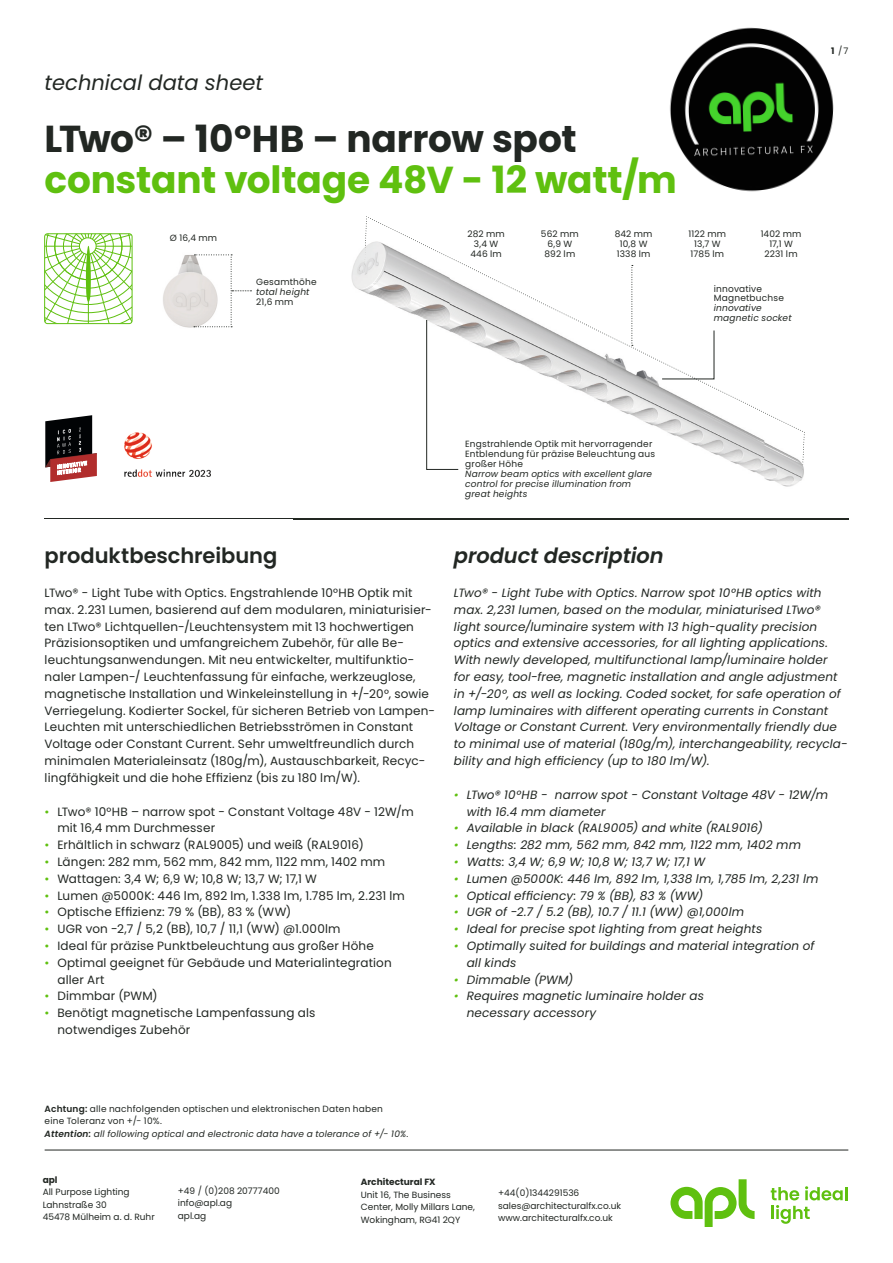
<style>
.page{position:relative;width:893px;height:1263px;background:#fff}
.page>*{position:absolute;margin:0;border:0;box-sizing:border-box;transform-origin:0 0}
.t1{font:700 37.5px "Poppins";letter-spacing:-.005em;color:#5fc00f}
.t2{font:700 37.5px "Poppins";letter-spacing:-.01em;color:#222723}
.t3{font:600 21px "Poppins";letter-spacing:-.005em;color:#222723}
.t4{font:italic 600 21px "Poppins";letter-spacing:-.005em;color:#222723}
.t5{font:italic 21px "Poppins";color:#222723}
.t6{font:12px/16.8px "Poppins";letter-spacing:.015em;color:#222723}
.t7{font:italic 12px/16.8px "Poppins";letter-spacing:.01em;color:#222723}
.t8{font:9px/9.9px "Poppins";letter-spacing:.02em;color:#222723;text-align:center}
.t9{font:9px/12.6px "Poppins";color:#222723}
.t10{font:italic 9px/9.9px "Poppins";letter-spacing:.02em;color:#222723}
.t11{font:9px/12.6px "Poppins";color:#222723}
.t12{font:700 9px "Poppins";color:#222723}
.t13{font:700 9px "Poppins";color:#222723}
.s1{font-weight:700}
.s2{color:#5fc00f}
.s3{font-weight:600}
.s4{font-weight:600;font-style:italic}
.s5{font-style:italic}
</style>
<div class="page">
<svg style="left:771px;top:1186px;width:76px;height:38px"></svg>
<svg style="left:670px;top:1179px;width:85px;height:48px"></svg>
<hr style="left:45px;top:1150px;width:803px;height:1px;background:#222723">
<hr style="left:45px;top:518px;width:803px;height:1px;background:#222723">
<svg style="left:45px;top:415px;width:52px;height:67px"></svg>
<img style="left:124px;top:432px;width:87px;height:45px">
<img style="left:351px;top:234px;width:309px;height:142px">
<img style="left:764px;top:412px;width:85px;height:108px">
<img style="left:293px;top:376px;width:314px;height:144px">
<img style="left:607px;top:376px;width:157px;height:100px">
<img style="left:293px;top:518px;width:555px;height:1px">
<img style="left:368px;top:218px;width:35px;height:17px">
<img style="left:476px;top:271px;width:35px;height:17px">
<img style="left:586px;top:325px;width:33px;height:16px">
<img style="left:694px;top:378px;width:33px;height:17px">
<svg style="left:364px;top:218px;width:3px;height:47px"></svg>
<img style="left:802px;top:432px;width:3px;height:38px">
<img style="left:163px;top:255px;width:70px;height:73px">
<svg style="left:194px;top:254px;width:57px;height:73px"></svg>
<svg style="left:426px;top:319px;width:33px;height:151px"></svg>
<svg style="left:631px;top:265px;width:2px;height:81px"></svg>
<svg style="left:661px;top:330px;width:54px;height:50px"></svg>
<div style="left:44px;top:233px;width:88px;height:91px;border:1px solid #5fc00f;border-radius:3px"></div>
<svg style="left:45px;top:234px;width:87px;height:90px"></svg>
<img style="left:669px;top:27px;width:165px;height:165px">
<h2 class="t5" style="left:45px;top:70px;width:220px">technical data sheet</h2>
<h1 class="t2" style="left:45px;top:117px;width:533px">LTwo® – 10°HB – narrow spot</h1>
<h1 class="t1" style="left:45px;top:158px;width:634px">constant voltage 48V - 12 watt/m</h1>
<p class="t8" style="left:170px;top:233px;width:49px">Ø 16,4 mm</p>
<p class="t8" style="left:256px;top:277px;width:62px">Gesamthöhe</p>
<p class="t10" style="left:256px;top:287px;width:55px">total height</p>
<p class="t8" style="left:256px;top:297px;width:39px">21,6 mm</p>
<p class="t8" style="left:467px;top:229px;width:39px">282 mm<br>3,4 W<br>446 lm</p>
<p class="t8" style="left:541px;top:229px;width:39px">562 mm<br>6,9 W<br>892 lm</p>
<p class="t8" style="left:615px;top:229px;width:39px">842 mm<br>10,8 W<br>1338 lm</p>
<p class="t8" style="left:688px;top:229px;width:39px">1122 mm<br>13,7 W<br>1785 lm</p>
<p class="t8" style="left:761px;top:229px;width:42px">1402 mm<br>17,1 W<br>2231 lm</p>
<p class="t8" style="left:714px;top:283px;width:72px;text-align:left">innovative<br>Magnetbuchse</p>
<p class="t10" style="left:714px;top:303px;width:79px">innovative magnetic socket</p>
<p class="t8" style="left:831px;top:46px;width:19px"><span class="s1">1</span> / 7</p>
<p class="t8" style="left:465px;top:439px;width:191px;text-align:left">Engstrahlende Optik mit hervorragender<br>Entblendung für präzise Beleuchtung aus großer Höhe</p>
<p class="t10" style="left:465px;top:469px;width:188px">Narrow beam optics with excellent glare control for precise illumination from great heights</p>
<h2 class="t3" style="left:45px;top:544px;width:234px">produktbeschreibung</h2>
<p class="t6" style="left:45px;top:584px;width:392px">LTwo® - Light Tube with Optics. Engstrahlende 10°HB Optik mit max. 2.231 Lumen, basierend auf dem modularen, miniaturisier&shy;ten LTwo® Lichtquellen-/Leuchtensystem mit 13 hochwertigen Präzisionsoptiken und umfangreichem Zubehör, für alle Be&shy;leuchtungsanwendungen. Mit neu entwickelter, multifunktio&shy;naler Lampen-/ Leuchtenfassung für einfache, werkzeuglose, magnetische Installation und Winkeleinstellung in +/-20°, sowie Verriegelung. Kodierter Sockel, für sicheren Betrieb von Lampen-Leuchten mit unterschiedlichen Betriebsströmen in Constant Voltage oder Constant Current. Sehr umweltfreundlich durch minimalen Materialeinsatz (180g/m), Austauschbarkeit, Recyc&shy;lingfähigkeit und die hohe Effizienz (bis zu 180 lm/W).</p>
<p class="t6" style="left:57px;top:803px;width:358px;text-indent:-13px"><span class="s2">•</span> LTwo® 10°HB – narrow spot - Constant Voltage 48V - 12W/m mit 16,4 mm Durchmesser</p>
<p class="t6" style="left:45px;top:836px;width:321px"><span class="s2">•</span> Erhältlich in schwarz (RAL9005) und weiß (RAL9016)</p>
<p class="t6" style="left:45px;top:853px;width:342px"><span class="s2">•</span> Längen: 282 mm, 562 mm, 842 mm, 1122 mm, 1402 mm</p>
<p class="t6" style="left:45px;top:870px;width:274px"><span class="s2">•</span> Wattagen: 3,4 W; 6,9 W; 10,8 W; 13,7 W; 17,1 W</p>
<p class="t6" style="left:45px;top:887px;width:362px"><span class="s2">•</span> Lumen @5000K: 446 lm, 892 lm, 1.338 lm, 1.785 lm, 2.231 lm</p>
<p class="t6" style="left:45px;top:904px;width:248px"><span class="s2">•</span> Optische Effizienz: 79 % (BB), 83 % (WW)</p>
<p class="t6" style="left:45px;top:920px;width:297px"><span class="s2">•</span> UGR von -2,7 / 5,2 (BB), 10,7 / 11,1 (WW) @1.000lm</p>
<p class="t6" style="left:45px;top:937px;width:331px"><span class="s2">•</span> Ideal für präzise Punktbeleuchtung aus großer Höhe</p>
<p class="t6" style="left:57px;top:954px;width:336px;text-indent:-13px"><span class="s2">•</span> Optimal geeignet für Gebäude und Materialintegration aller Art</p>
<p class="t6" style="left:45px;top:988px;width:114px"><span class="s2">•</span> Dimmbar (PWM)</p>
<p class="t6" style="left:57px;top:1004px;width:260px;text-indent:-13px"><span class="s2">•</span> Benötigt magnetische Lampenfassung als notwendiges Zubehör</p>
<h2 class="t4" style="left:454px;top:544px;width:211px">product description</h2>
<p class="t7" style="left:454px;top:584px;width:395px">LTwo® - Light Tube with Optics. Narrow spot 10°HB optics with max. 2,231 lumen, based on the modular, miniaturised LTwo® light source/luminaire system with 13 high-quality precision optics and extensive accessories, for all lighting applications.<br>With newly developed, multifunctional lamp/luminaire holder<br>for easy, tool-free, magnetic installation and angle adjustment in +/-20°, as well as locking. Coded socket, for safe operation of lamp luminaires with different operating currents in Constant Voltage or Constant Current. Very environmentally friendly due to minimal use of material (180g/m), interchangeability, recycla&shy;bility and high efficiency (up to 180 lm/W).</p>
<p class="t7" style="left:467px;top:786px;width:363px;text-indent:-13px"><span class="s2">•</span> LTwo® 10°HB - narrow spot - Constant Voltage 48V - 12W/m with 16.4 mm diameter</p>
<p class="t7" style="left:454px;top:820px;width:310px"><span class="s2">•</span> Available in black (RAL9005) and white (RAL9016)</p>
<p class="t7" style="left:454px;top:836px;width:349px"><span class="s2">•</span> Lengths: 282 mm, 562 mm, 842 mm, 1122 mm, 1402 mm</p>
<p class="t7" style="left:454px;top:853px;width:253px"><span class="s2">•</span> Watts: 3,4 W; 6,9 W; 10,8 W; 13,7 W; 17,1 W</p>
<p class="t7" style="left:454px;top:870px;width:366px"><span class="s2">•</span> Lumen @5000K: 446 lm, 892 lm, 1,338 lm, 1,785 lm, 2,231 lm</p>
<p class="t7" style="left:454px;top:887px;width:251px"><span class="s2">•</span> Optical efficiency: 79 % (BB), 83 % (WW)</p>
<p class="t7" style="left:454px;top:904px;width:292px"><span class="s2">•</span> UGR of -2.7 / 5.2 (BB), 10.7 / 11.1 (WW) @1,000lm</p>
<p class="t7" style="left:454px;top:920px;width:310px"><span class="s2">•</span> Ideal for precise spot lighting from great heights</p>
<p class="t7" style="left:467px;top:937px;width:349px;text-indent:-13px"><span class="s2">•</span> Optimally suited for buildings and material integration of all kinds</p>
<p class="t7" style="left:454px;top:971px;width:121px"><span class="s2">•</span> Dimmable (PWM)</p>
<p class="t7" style="left:467px;top:988px;width:239px;text-indent:-13px"><span class="s2">•</span> Requires magnetic luminaire holder as necessary accessory</p>
<p class="t8" style="left:45px;top:1102px;width:365px;line-height:12.6px;text-align:left"><span class="s3">Achtung:</span> alle nachfolgenden optischen und elektronischen Daten haben<br>eine Toleranz von +/- 10%.<br><span class="s4">Attention:</span> <span class="s5">all following optical and electronic data have a tolerance of +/- 10%.</span></p>
<p class="t13" style="left:43px;top:1174px;width:16px">apl</p>
<p class="t11" style="left:43px;top:1186px;width:114px">All Purpose Lighting<br>Lahnstraße 30<br>45478 Mülheim a. d. Ruhr</p>
<p class="t11" style="left:178px;top:1184px;width:103px">+49 / (0)208 20777400 info@apl.ag<br>apl.ag</p>
<p class="t12" style="left:361px;top:1177px;width:76px">Architectural FX</p>
<p class="t9" style="left:361px;top:1188px;width:116px">Unit 16, The Business<br>Center, Molly Millars Lane,<br>Wokingham, RG41 2QY</p>
<p class="t9" style="left:498px;top:1187px;width:124px">+44(0)1344291536 sales@architecturalfx.co.uk www.architecturalfx.co.uk</p>
</div>
